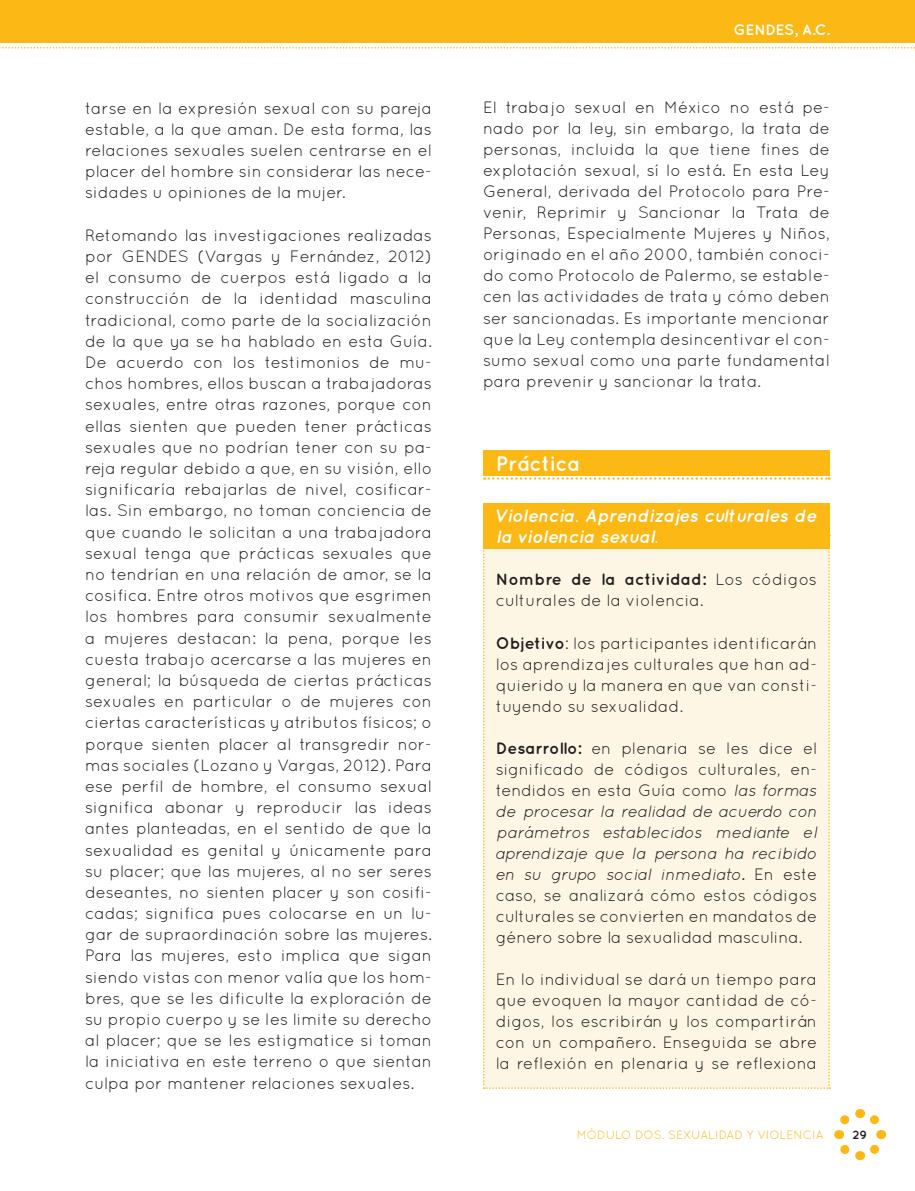
<style>
.page{position:relative;width:915px;height:1191px;background:#fff}
.page>*{position:absolute;margin:0;border:0;box-sizing:border-box;transform-origin:0 0}
.t1{font:700 21px "Quicksand";color:#fff}
.t2{font:italic 700 18px/21px "Quicksand";color:#fff}
.t3{font:16.5px/21.1px "Quicksand";color:#231f20;text-align:justify}
.t4{font:700 15px "Quicksand";color:#fff}
.t5{font:12px "Quicksand";color:#fcb814}
.t6{font:700 12px "Quicksand";color:#231f20}
.s1{font-weight:700}
.s2{font-style:italic}
</style>
<div class="page">
<svg style="left:834px;top:1109px;width:53px;height:52px"></svg>
<div style="left:483px;top:548px;width:346px;height:541px;background:#fef6e5"></div>
<div style="left:483px;top:450px;width:346px;height:25px;background:#fcb814"></div>
<div style="left:483px;top:503px;width:346px;height:45px;background:#fcb814"></div>
<svg style="left:484px;top:477px;width:345px;height:2px"></svg>
<div style="left:0;top:0;width:914px;height:43px;background:#fcb814"></div>
<svg style="left:0;top:47px;width:914px;height:2px"></svg>
<p class="t3" style="left:85px;top:97px;width:348px">tarse en la expresión sexual con su pareja estable, a la que aman. De esta forma, las relaciones sexuales suelen centrarse en el placer del hombre sin considerar las nece&shy;sidades u opiniones de la mujer.</p>
<p class="t3" style="left:85px;top:224px;width:348px">Retomando las investigaciones realizadas por GENDES</p>
<p class="t3" style="left:85px;top:245px;width:348px;text-indent:113px">(Vargas y Fernández, 2012) el consumo de cuerpos está ligado a la construcción de la identidad masculina tradicional, como parte de la socialización de la que ya se ha hablado en esta Guía.<br>De acuerdo con los testimonios de mu&shy;chos hombres, ellos buscan a trabajadoras sexuales, entre otras razones, porque con ellas sienten que pueden tener prácticas sexuales que no podrían tener con su pa&shy;reja regular debido a que, en su visión, ello significaría rebajarlas de nivel, cosificar&shy;las. Sin embargo, no toman conciencia de que cuando le solicitan a una trabajadora sexual tenga que prácticas sexuales que no tendrían en una relación de amor, se la cosifica. Entre otros motivos que esgrimen los hombres para consumir sexualmente a mujeres destacan: la pena, porque les cuesta trabajo acercarse a las mujeres en general; la búsqueda de ciertas prácticas sexuales en particular o de mujeres con ciertas características y atributos físicos; o porque sienten placer al transgredir nor&shy;mas sociales (Lozano y Vargas, 2012). Para ese perfil de hombre, el consumo sexual significa abonar y reproducir las ideas antes planteadas, en el sentido de que la sexualidad es genital y únicamente para su placer; que las mujeres, al no ser seres deseantes, no sienten placer y son cosifi&shy;cadas; significa pues colocarse en un lu&shy;gar de supraordinación sobre las mujeres.<br>Para las mujeres, esto implica que sigan siendo vistas con menor valía que los hom&shy;bres, que se les dificulte la exploración de su propio cuerpo y se les limite su derecho al placer; que se les estigmatice si toman la iniciativa en este terreno o que sientan culpa por mantener relaciones sexuales.</p>
<p class="t4" style="left:733px;top:21px;width:98px">GENDES, A.C.</p>
<p class="t3" style="left:483px;top:97px;width:348px">El trabajo sexual en México no está pe&shy;nado por la ley, sin embargo, la trata de personas, incluida la que tiene fines de explotación sexual, sí lo está. En esta Ley General, derivada del Protocolo para Pre&shy;venir, Reprimir y Sancionar la Trata de Personas, Especialmente Mujeres y Niños, originado en el año 2000, también conoci&shy;do como Protocolo de Palermo, se estable&shy;cen las actividades de trata y cómo deben ser sancionadas. Es importante mencionar que la Ley contempla desincentivar el con&shy;sumo sexual como una parte fundamental para prevenir y sancionar la trata.</p>
<p class="t1" style="left:495px;top:451px;width:86px">Práctica</p>
<p class="t2" style="left:495px;top:505px;width:323px">Violencia. Aprendizajes culturales de la violencia sexual.</p>
<p class="t3" style="left:495px;top:569px;width:323px"><span class="s1">Nombre de la actividad:</span> Los códigos culturales de la violencia.</p>
<p class="t3" style="left:495px;top:632px;width:323px"><span class="s1">Objetivo</span>: los participantes identificarán los aprendizajes culturales que han ad&shy;quierido y la manera en que van consti&shy;tuyendo su sexualidad.</p>
<p class="t3" style="left:495px;top:737px;width:323px"><span class="s1">Desarrollo:</span> en plenaria se les dice el significado de códigos culturales, en&shy;tendidos en esta Guía como <span class="s2">las formas de procesar la realidad de acuerdo con parámetros establecidos mediante el aprendizaje que la persona ha recibido en su grupo social inmediato.</span> E n este caso, se analizará cómo estos códigos culturales se convierten en mandatos de género sobre la sexualidad masculina.</p>
<p class="t3" style="left:495px;top:969px;width:323px">En lo individual se dará un tiempo para que evoquen la mayor cantidad de có&shy;digos, los escribirán y los compartirán con un compañero. Enseguida se abre la reflexión en plenaria y se reflexiona</p>
<p class="t5" style="left:576px;top:1127px;width:68px">MÓdulo DOS</p>
<p class="t5" style="left:661px;top:1127px;width:38px">. SEXUALIDAD</p>
<p class="t5" style="left:746px;top:1127px;width:27px">Y VIOLE</p>
<p class="t5" style="left:793px;top:1127px;width:25px">NCIA</p>
<p class="t6" style="left:852px;top:1127px;width:16px">29</p>
</div>
